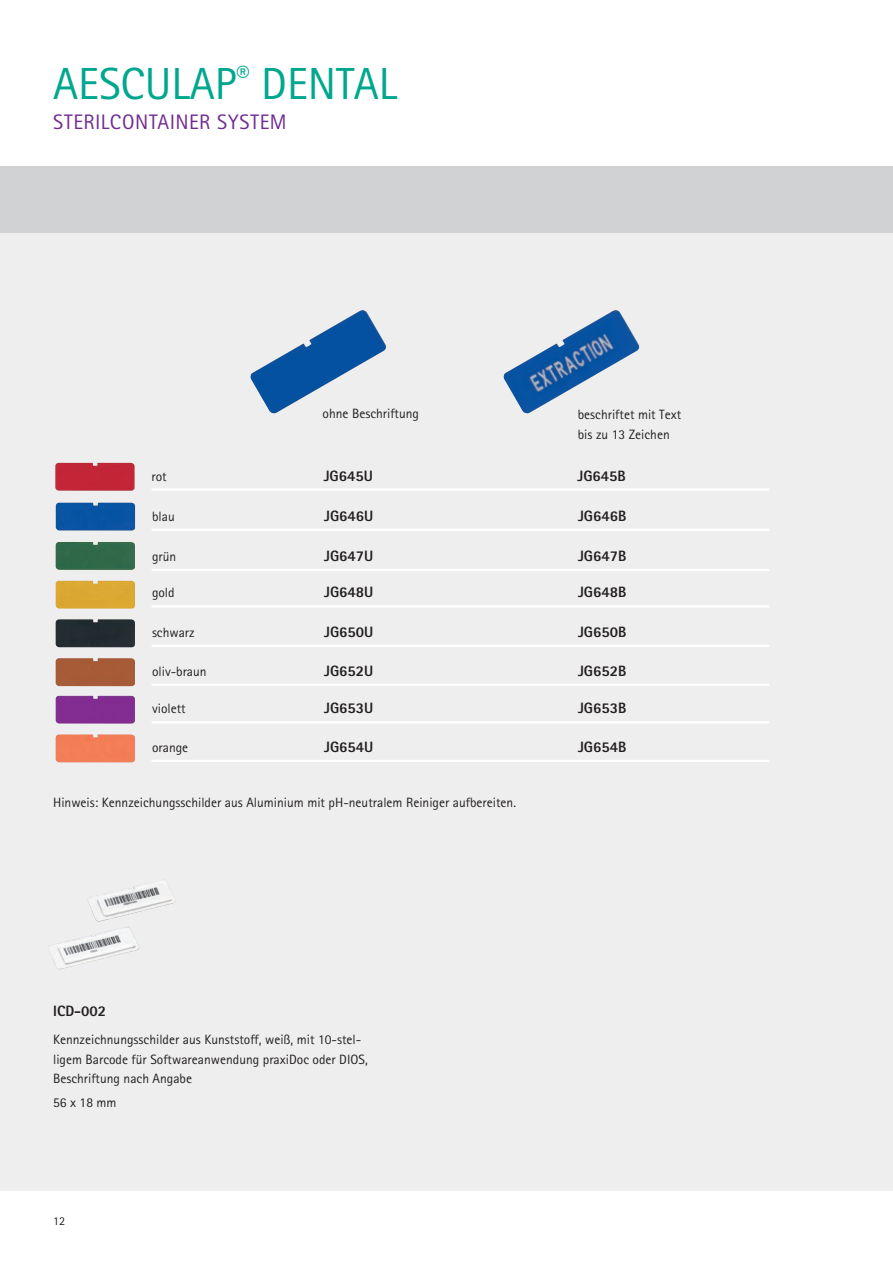
<style>
.page{position:relative;width:893px;height:1263px;background:#fff}
.page>*{position:absolute;margin:0;border:0;box-sizing:border-box;transform-origin:0 0}
.t1{font:45px "Rotis Sans Serif Pro";color:#00a78e}
.t2{font:21px "Rotis Sans Serif Pro";letter-spacing:.025em;color:#702b91}
.t3{font:800 15px "Rotis Sans Serif Pro";color:#231f20}
.t4{font:13.5px/19.5px "Rotis Sans Serif Pro";color:#231f20}
.t5{font:12px "Rotis Sans Serif Pro";color:#231f20}
</style>
<div class="page">
<div style="left:0;top:233px;width:893px;height:958px;background:#eeeeef"></div>
<div style="left:0;top:166px;width:893px;height:67px;background:#d1d2d4"></div>
<img style="left:49px;top:881px;width:127px;height:89px">
<img style="left:503px;top:310px;width:137px;height:104px">
<img style="left:250px;top:310px;width:136px;height:104px">
<hr style="left:151px;top:488px;width:618px;height:3px;background:#fff">
<img style="left:55px;top:463px;width:80px;height:28px">
<img style="left:56px;top:503px;width:79px;height:28px">
<hr style="left:151px;top:529px;width:618px;height:2px;background:#fff">
<img style="left:56px;top:542px;width:79px;height:28px">
<hr style="left:151px;top:569px;width:618px;height:2px;background:#fff">
<img style="left:56px;top:581px;width:79px;height:28px">
<hr style="left:151px;top:605px;width:618px;height:2px;background:#fff">
<div style="left:56px;top:619px;width:79px;height:28px;background:#232d31"></div>
<hr style="left:151px;top:645px;width:618px;height:2px;background:#fff">
<div style="left:56px;top:658px;width:79px;height:28px;background:#a75b37"></div>
<hr style="left:151px;top:684px;width:618px;height:2px;background:#fff">
<img style="left:56px;top:696px;width:79px;height:28px">
<hr style="left:151px;top:721px;width:618px;height:2px;background:#fff">
<div style="left:56px;top:734px;width:79px;height:28px;background:#f37d56"></div>
<hr style="left:151px;top:760px;width:618px;height:2px;background:#fff">
<h1 class="t1" style="left:53px;top:57px;width:345px">AESCULAP<sup>®</sup> DENTAL</h1>
<h2 class="t2" style="left:53px;top:110px;width:235px">STERILCONTAINER SYSTEM</h2>
<p class="t4" style="left:323px;top:404px;width:98px">ohne Beschriftung</p>
<p class="t4" style="left:578px;top:405px;width:105px">beschriftet mit Text bis zu 13 Zeichen</p>
<p class="t4" style="left:151px;top:466px;width:17px">rot</p>
<p class="t3" style="left:324px;top:466px;width:51px">JG645U</p>
<p class="t3" style="left:577px;top:466px;width:50px">JG645B</p>
<p class="t4" style="left:152px;top:506px;width:24px">blau</p>
<p class="t3" style="left:324px;top:506px;width:51px">JG646U</p>
<p class="t3" style="left:578px;top:506px;width:50px">JG646B</p>
<p class="t4" style="left:152px;top:546px;width:26px">grün</p>
<p class="t3" style="left:324px;top:546px;width:51px">JG647U</p>
<p class="t3" style="left:578px;top:546px;width:50px">JG647B</p>
<p class="t4" style="left:152px;top:583px;width:24px">gold</p>
<p class="t3" style="left:324px;top:582px;width:51px">JG648U</p>
<p class="t3" style="left:578px;top:582px;width:50px">JG648B</p>
<p class="t4" style="left:152px;top:622px;width:44px">schwarz</p>
<p class="t3" style="left:324px;top:622px;width:51px">JG650U</p>
<p class="t3" style="left:578px;top:622px;width:50px">JG650B</p>
<p class="t4" style="left:152px;top:661px;width:56px">oliv-braun</p>
<p class="t3" style="left:324px;top:661px;width:51px">JG652U</p>
<p class="t3" style="left:578px;top:661px;width:50px">JG652B</p>
<p class="t4" style="left:152px;top:699px;width:35px">violett</p>
<p class="t3" style="left:324px;top:698px;width:51px">JG653U</p>
<p class="t3" style="left:578px;top:698px;width:50px">JG653B</p>
<p class="t4" style="left:152px;top:737px;width:38px">orange</p>
<p class="t3" style="left:324px;top:737px;width:51px">JG654U</p>
<p class="t3" style="left:578px;top:737px;width:50px">JG654B</p>
<p class="t4" style="left:53px;top:793px;width:464px">Hinweis: Kennzeichungsschilder aus Aluminium mit pH-neutralem Reiniger aufbereiten.</p>
<p class="t3" style="left:53px;top:1001px;width:55px">ICD-002</p>
<p class="t4" style="left:53px;top:1030px;width:316px">Kennzeichnungsschilder aus Kunststoff, weiß, mit 10-stel&shy;ligem Barcode für Softwareanwendung praxiDoc oder DIOS,<br>Beschriftung nach Angabe</p>
<p class="t4" style="left:53px;top:1092px;width:65px">56 x 18 mm</p>
<p class="t5" style="left:53px;top:1213px;width:13px">12</p>
</div>
